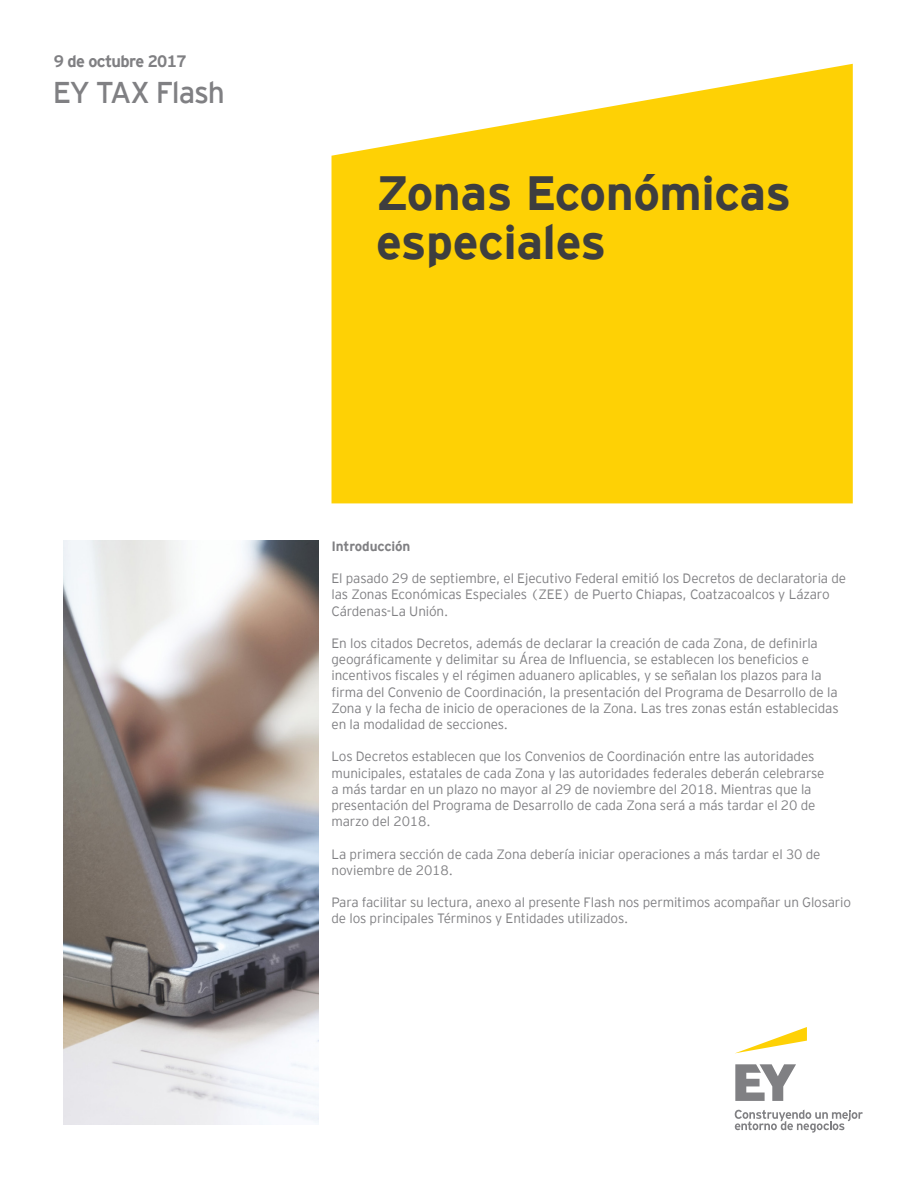
<style>
.page{position:relative;width:918px;height:1188px;background:#fff}
.page>*{position:absolute;margin:0;border:0;box-sizing:border-box;transform-origin:0 0}
.t1{font:700 48px/49.5px "EY Interstate";letter-spacing:-.01em;color:#3e3e3f}
.t2{font:30px "EY Interstate";letter-spacing:-.04em;color:#808083}
.t3{font:700 16.5px "EY Interstate";letter-spacing:-.04em;color:#808083}
.t4{font:300 13.5px/16.2px "EY Interstate";letter-spacing:-.01em;color:#808083}
.t5{font:700 13.5px "EY Interstate";letter-spacing:-.01em;color:#808083}
</style>
<div class="page">
<svg style="left:332px;top:64px;width:521px;height:440px;background:#fed51f"></svg>
<svg style="left:735px;top:1064px;width:61px;height:37px"></svg>
<svg style="left:735px;top:1110px;width:128px;height:23px"></svg>
<svg style="left:736px;top:1027px;width:71px;height:26px"></svg>
<img style="left:64px;top:540px;width:255px;height:584px">
<p class="t3" style="left:54px;top:52px;width:134px">9 de octubre 2017</p>
<p class="t2" style="left:53px;top:75px;width:174px">EY TAX Flash</p>
<p class="t1" style="left:376px;top:168px;width:417px">Zonas Económicas especiales</p>
<p class="t5" style="left:332px;top:539px;width:80px">Introducción</p>
<p class="t4" style="left:332px;top:570px;width:516px">El pasado 29 de septiembre, el Ejecutivo Federal emitió los Decretos de declaratoria de las Zonas Económicas Especiales (ZEE) de Puerto Chiapas, Coatzacoalcos y Lázaro<br>Cárdenas-La Unión.</p>
<p class="t4" style="left:332px;top:635px;width:509px">En los citados Decretos, además de declarar la creación de cada Zona, de definirla geográficamente y delimitar su Área de Influencia, se establecen los beneficios e incentivos fiscales y el régimen aduanero aplicables, y se señalan los plazos para la firma del Convenio de Coordinación, la presentación del Programa de Desarrollo de la Zona y la fecha de inicio de operaciones de la Zona. Las tres zonas están establecidas en la modalidad de secciones.</p>
<p class="t4" style="left:332px;top:748px;width:495px">Los Decretos establecen que los Convenios de Coordinación entre las autoridades municipales, estatales de cada Zona y las autoridades federales deberán celebrarse a más tardar en un plazo no mayor al 29 de noviembre del 2018. Mientras que la presentación del Programa de Desarrollo de cada Zona será a más tardar el 20 de marzo del 2018.</p>
<p class="t4" style="left:332px;top:846px;width:491px">La primera sección de cada Zona debería iniciar operaciones a más tardar el 30 de noviembre de 2018.</p>
<p class="t4" style="left:332px;top:894px;width:521px">Para facilitar su lectura, anexo al presente Flash nos permitimos acompañar un Glosario de los principales Términos y Entidades utilizados.</p>
</div>
